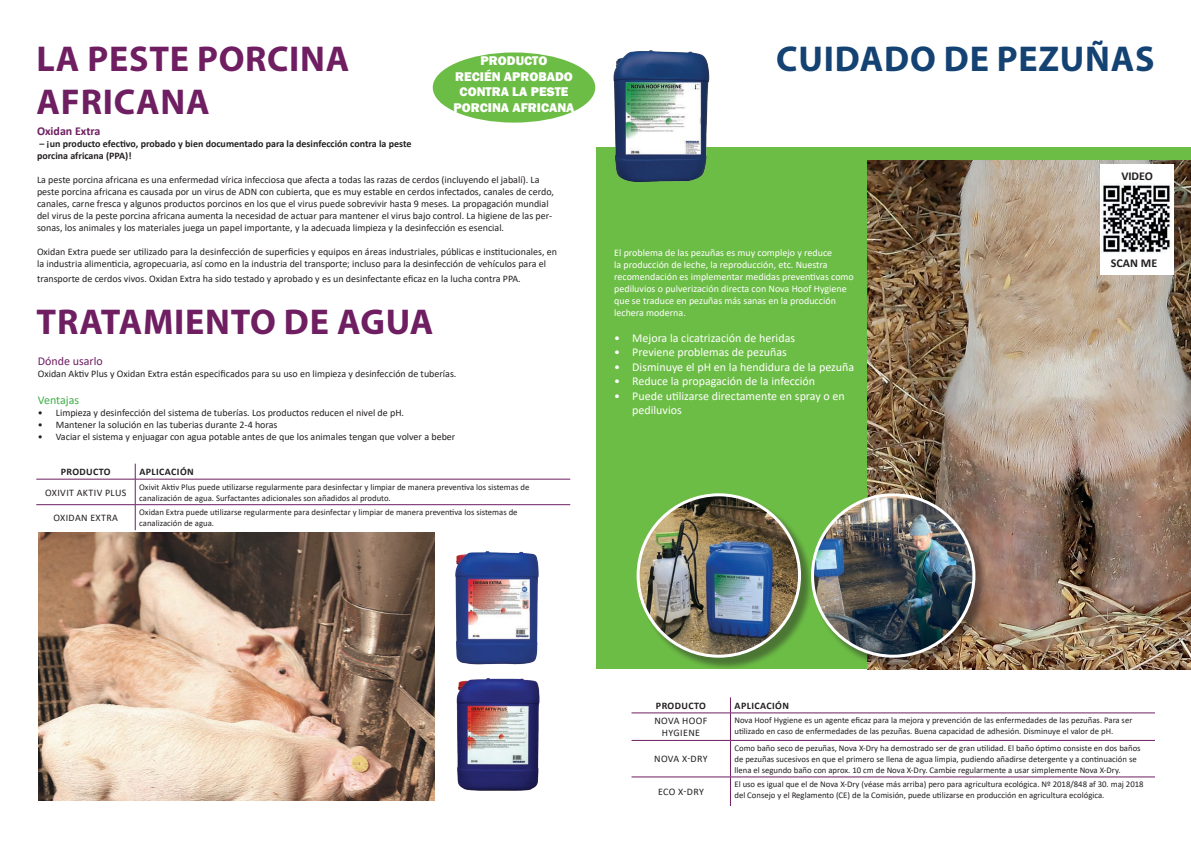
<style>
.page{position:relative;width:1191px;height:842px;background:#fff}
.page>*{position:absolute;margin:0;border:0;box-sizing:border-box;transform-origin:0 0}
.t1{font:700 36px/43.2px "Myriad Pro";letter-spacing:.02em;color:#6e1e61}
.t2{font:700 36px "Myriad Pro";letter-spacing:.02em;color:#144272}
.t3{font:800 13px/15.6px "Franklin Gothic";color:#fff;text-align:center}
.t4{font:12px/14.4px "Calibri";color:#fff}
.t5{font:700 12px "Calibri";color:#6e1e61}
.t6{font:12px "Calibri";color:#6e1e61}
.t7{font:700 12px "Calibri";color:#231f20}
.t8{font:12px "Calibri";color:#40ae49}
.t9{font:10px/12px "Calibri";color:#231f20}
.t10{font:10px/12px "Calibri";color:#fff}
.t11{font:700 10px/12px "Calibri";color:#231f20}
.t12{font:10px "Calibri";letter-spacing:.04em;color:#231f20}
.t13{font:700 10px "Calibri";letter-spacing:.04em;color:#231f20}
.t14{font:8.7px/11px "Calibri";color:#231f20}
</style>
<div class="page">
<img style="left:39px;top:533px;width:395px;height:267px">
<img style="left:456px;top:682px;width:84px;height:109px">
<img style="left:434px;top:542px;width:105px;height:140px">
<hr style="left:36px;top:479px;width:99px;height:1px;background:#6e1e61">
<hr style="left:135px;top:479px;width:435px;height:1px;background:#6e1e61">
<hr style="left:36px;top:504px;width:99px;height:1px;background:#6e1e61">
<hr style="left:135px;top:504px;width:435px;height:1px;background:#6e1e61">
<svg style="left:135px;top:464px;width:1px;height:66px"></svg>
<div style="left:433px;top:52px;width:162px;height:71px;background:#6cbd45;border-radius:50%"></div>
<div style="left:596px;top:147px;width:595px;height:522px;background:#6cbd45"></div>
<img style="left:867px;top:160px;width:324px;height:509px">
<div style="left:638px;top:495px;width:175px;height:175px;background:#231f20;opacity:.45"></div>
<img style="left:638px;top:495px;width:161px;height:161px;border-radius:81px">
<div style="left:636px;top:493px;width:165px;height:165px;border:3px solid #fff;border-radius:50%"></div>
<div style="left:812px;top:495px;width:176px;height:175px;background:#231f20;opacity:.45"></div>
<img style="left:812px;top:495px;width:162px;height:161px;border-radius:81px">
<div style="left:811px;top:493px;width:164px;height:165px;border:3px solid #fff;border-radius:50%"></div>
<hr style="left:631px;top:713px;width:99px;height:1px;background:#6e1e61">
<hr style="left:730px;top:713px;width:425px;height:1px;background:#6e1e61">
<svg style="left:730px;top:697px;width:1px;height:43px"></svg>
<hr style="left:631px;top:740px;width:99px;height:1px;background:#6e1e61">
<hr style="left:730px;top:740px;width:425px;height:1px;background:#6e1e61">
<hr style="left:730px;top:741px;width:1px;height:36px;background:#6e1e61">
<hr style="left:631px;top:777px;width:99px;height:1px;background:#6e1e61">
<hr style="left:730px;top:777px;width:425px;height:1px;background:#6e1e61">
<svg style="left:730px;top:777px;width:1px;height:29px"></svg>
<img style="left:565px;top:50px;width:145px;height:133px">
<div style="left:1100px;top:164px;width:74px;height:111px;background:#fff"></div>
<img style="left:1101px;top:184px;width:70px;height:69px">
<p class="t1" style="left:37px;top:36px;width:314px">LA PESTE PORCINA<br>AFRICANA</p>
<p class="t3" style="left:480px;top:53px;width:68px">PRODUCTO</p>
<p class="t3" style="left:453px;top:69px;width:123px">RECIÉN APROBADO<br>CONTRA LA PESTE<br>PORCINA AFRICANA</p>
<p class="t5" style="left:37px;top:123px;width:65px">Oxidan Extra</p>
<p class="t11" style="left:37px;top:138px;width:376px">– ¡un producto efectivo, probado y bien documentado para la desinfección contra la peste porcina africana (PPA)!</p>
<p class="t9" style="left:37px;top:174px;width:518px">La peste porcina africana es una enfermedad vírica infecciosa que afecta a todas las razas de cerdos (incluyendo el jabalí). La peste porcina africana es causada por un virus de ADN con cubierta, que es muy estable en cerdos infectados, canales de cerdo, canales, carne fresca y algunos productos porcinos en los que el virus puede sobrevivir hasta 9 meses. La propagación mundial del virus de la peste porcina africana aumenta la necesidad de actuar para mantener el virus bajo control. La higiene de las per&shy;sonas, los animales y los materiales juega un papel importante, y la adecuada limpieza y la desinfección es esencial.</p>
<p class="t9" style="left:37px;top:246px;width:521px">Oxidan Extra puede ser utilizado para la desinfección de superficies y equipos en áreas industriales, públicas e institucionales, en la industria alimenticia, agropecuaria, así como en la industria del transporte; incluso para la desinfección de vehículos para el</p>
<p class="t9" style="left:37px;top:272px;width:485px">transporte de cerdos vivos. Oxidan Extra ha sido testado y aprobado y es un desinfectante eficaz en la lucha contra PPA.</p>
<p class="t1" style="left:37px;top:299px;width:398px">TRATAMIENTO DE AGUA</p>
<p class="t6" style="left:38px;top:353px;width:66px">Dónde usarlo</p>
<p class="t9" style="left:38px;top:368px;width:420px">Oxidan Aktiv Plus y Oxidan Extra están especificados para su uso en limpieza y desinfección de tuberías.</p>
<p class="t8" style="left:38px;top:392px;width:43px">Ventajas</p>
<p class="t9" style="left:38px;top:406px;width:368px">• Limpieza y desinfección del sistema de tuberías. Los productos reducen el nivel de pH.</p>
<p class="t9" style="left:38px;top:418px;width:241px">• Mantener la solución en las tuberias durante 2-4 horas</p>
<p class="t9" style="left:38px;top:430px;width:419px">• Vaciar el sistema y enjuagar con agua potable antes de que los animales tengan que volver a beber</p>
<p class="t13" style="left:61px;top:465px;width:51px">PRODUCTO</p>
<p class="t13" style="left:139px;top:465px;width:56px">APLICACIÓN</p>
<p class="t12" style="left:45px;top:485px;width:83px">OXIVIT AKTIV PLUS</p>
<p class="t14" style="left:139px;top:481px;width:391px">Oxivit Aktiv Plus puede utilizarse regularmente para desinfectar y limpiar de manera preventiva los sistemas de</p>
<p class="t14" style="left:139px;top:492px;width:253px">canalización de agua. Surfactantes adicionales son añadidos al produto.</p>
<p class="t12" style="left:53px;top:511px;width:66px">OXIDAN EXTRA</p>
<p class="t14" style="left:139px;top:507px;width:380px">Oxidan Extra puede utilizarse regularmente para desinfectar y limpiar de manera preventiva los sistemas de</p>
<p class="t14" style="left:139px;top:518px;width:76px">canalización de agua.</p>
<p class="t2" style="left:776px;top:35px;width:380px">CUIDADO DE PEZUÑAS</p>
<p class="t10" style="left:614px;top:246px;width:241px">El problema de las pezuñas es muy complejo y reduce<br>la producción de leche, la reproducción, etc. Nuestra recomendación es implementar medidas preventivas como pediluvios o pulverización directa con Nova Hoof Hygiene que se traduce en pezuñas más sanas en la producción lechera moderna.</p>
<p class="t4" style="left:614px;top:330px;width:182px">• Mejora la cicatrización de heridas</p>
<p class="t4" style="left:614px;top:345px;width:174px">• Previene problemas de pezuñas</p>
<p class="t4" style="left:614px;top:359px;width:241px">• Disminuye el pH en la hendidura de la pezuña</p>
<p class="t4" style="left:614px;top:374px;width:202px">• Reduce la propagación de la infección</p>
<p class="t4" style="left:632px;top:388px;width:214px;text-indent:-18px">• Puede utilizarse directamente en spray o en pediluvios</p>
<p class="t7" style="left:1121px;top:167px;width:33px">VIDEO</p>
<p class="t7" style="left:1111px;top:255px;width:48px">SCAN ME</p>
<p class="t13" style="left:656px;top:698px;width:51px">PRODUCTO</p>
<p class="t13" style="left:734px;top:698px;width:56px">APLICACIÓN</p>
<p class="t12" style="left:654px;top:714px;width:55px">NOVA HOOF</p>
<p class="t12" style="left:662px;top:726px;width:40px">HYGIENE</p>
<p class="t14" style="left:734px;top:715px;width:399px">Nova Hoof Hygiene es un agente eficaz para la mejora y prevención de las enfermedades de las pezuñas. Para ser utilizado en caso de enfermedades de las pezuñas. Buena capacidad de adhesión. Disminuye el valor de pH.</p>
<p class="t9" style="left:654px;top:753px;width:55px">NOVA X-DRY</p>
<p class="t14" style="left:734px;top:742px;width:408px">Como baño seco de pezuñas, Nova X-Dry ha demostrado ser de gran utilidad. El baño óptimo consiste en dos baños de pezuñas sucesivos en que el primero se llena de agua limpia, pudiendo añadirse detergente y a continuación se llena el segundo baño con aprox. 10 cm de Nova X-Dry. Cambie regularmente a usar simplemente Nova X-Dry.</p>
<p class="t9" style="left:658px;top:786px;width:47px">ECO X-DRY</p>
<p class="t14" style="left:734px;top:779px;width:410px">El uso es igual que el de Nova X-Dry (véase más arriba) pero para agricultura ecológica. Nº 2018/848 af 30. maj 2018 del Consejo y el Reglamento (CE) de la Comisión, puede utilizarse en producción en agricultura ecológica.</p>
</div>
